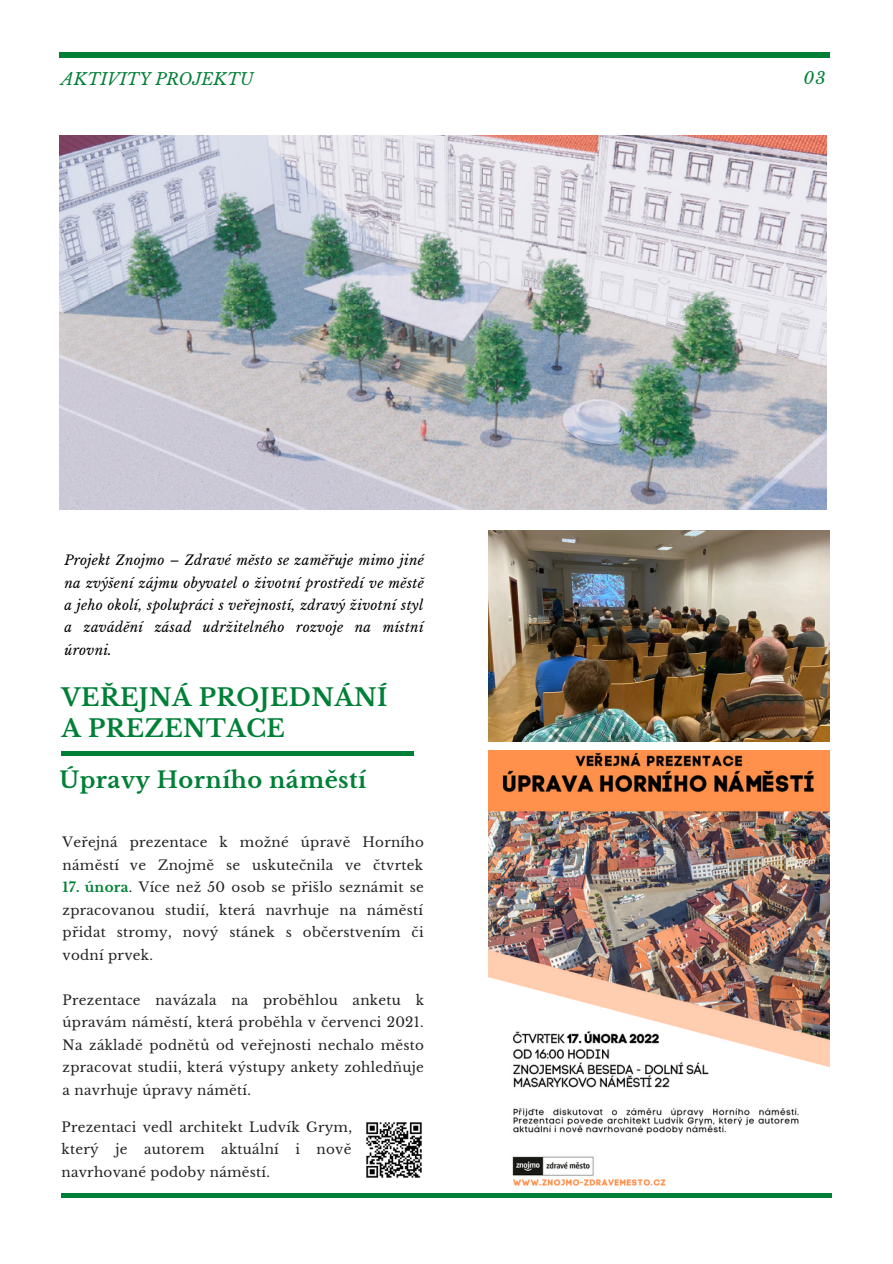
<style>
.page{position:relative;width:893px;height:1264px;background:#fff}
.page>*{position:absolute;margin:0;border:0;box-sizing:border-box;transform-origin:0 0}
.t1{font:700 24px/30.3px "Libre Baskerville";letter-spacing:.02em;color:#008037}
.t2{font:700 22.5px "Libre Baskerville";letter-spacing:.02em;color:#008037}
.t3{font:italic 16.5px "Libre Baskerville";color:#008037}
.t4{font:13.5px/22.5px "Libre Baskerville";letter-spacing:.02em;color:#222;text-align:justify}
.t5{font:italic 13.5px/22.5px "Libre Baskerville";letter-spacing:.02em;color:#000;text-align:justify}
.s1{font-weight:700;color:#008037}
</style>
<div class="page">
<hr style="left:60px;top:53px;width:770px;height:4px;background:#008037">
<img style="left:60px;top:135px;width:766px;height:374px">
<img style="left:489px;top:750px;width:340px;height:436px">
<hr style="left:61px;top:1193px;width:770px;height:4px;background:#008037">
<hr style="left:61px;top:751px;width:352px;height:4px;background:#008037">
<img style="left:489px;top:530px;width:340px;height:211px">
<img style="left:366px;top:1122px;width:56px;height:56px">
<p class="t3" style="left:61px;top:69px;width:193px">AKTIVITY PROJEKTU</p>
<p class="t5" style="left:64px;top:549px;width:361px">Projekt Znojmo – Zdravé město se zaměřuje mimo jiné na zvýšení zájmu obyvatel o životní prostředí ve městě a jeho okolí, spolupráci s veřejností, zdravý životní styl a zavádění zásad udržitelného rozvoje na místní úrovni.</p>
<h1 class="t1" style="left:61px;top:682px;width:327px">VEŘEJNÁ PROJEDNÁNÍ<br>A PREZENTACE</h1>
<h2 class="t2" style="left:60px;top:766px;width:308px">Úpravy Horního náměstí</h2>
<p class="t4" style="left:63px;top:831px;width:363px">Veřejná prezentace k možné úpravě Horního náměstí ve Znojmě se uskutečnila ve čtvrtek</p>
<p class="t4" style="left:63px;top:876px;width:363px"><span class="s1">17. února</span>. Více než 50 osob se přišlo seznámit se zpracovanou studií, která navrhuje na náměstí přidat stromy, nový stánek s občerstvením či vodní prvek.</p>
<p class="t4" style="left:63px;top:988px;width:363px">Prezentace navázala na proběhlou anketu k úpravám náměstí, která proběhla v červenci 2021.<br>Na základě podnětů od veřejnosti nechalo město zpracovat studii, která výstupy ankety zohledňuje a navrhuje úpravy námětí.</p>
<p class="t4" style="left:61px;top:1115px;width:292px">Prezentaci vedl architekt Ludvík Grym, který je autorem aktuální i nově navrhované podoby náměstí.</p>
<p class="t3" style="left:803px;top:68px;width:24px">03</p>
</div>
